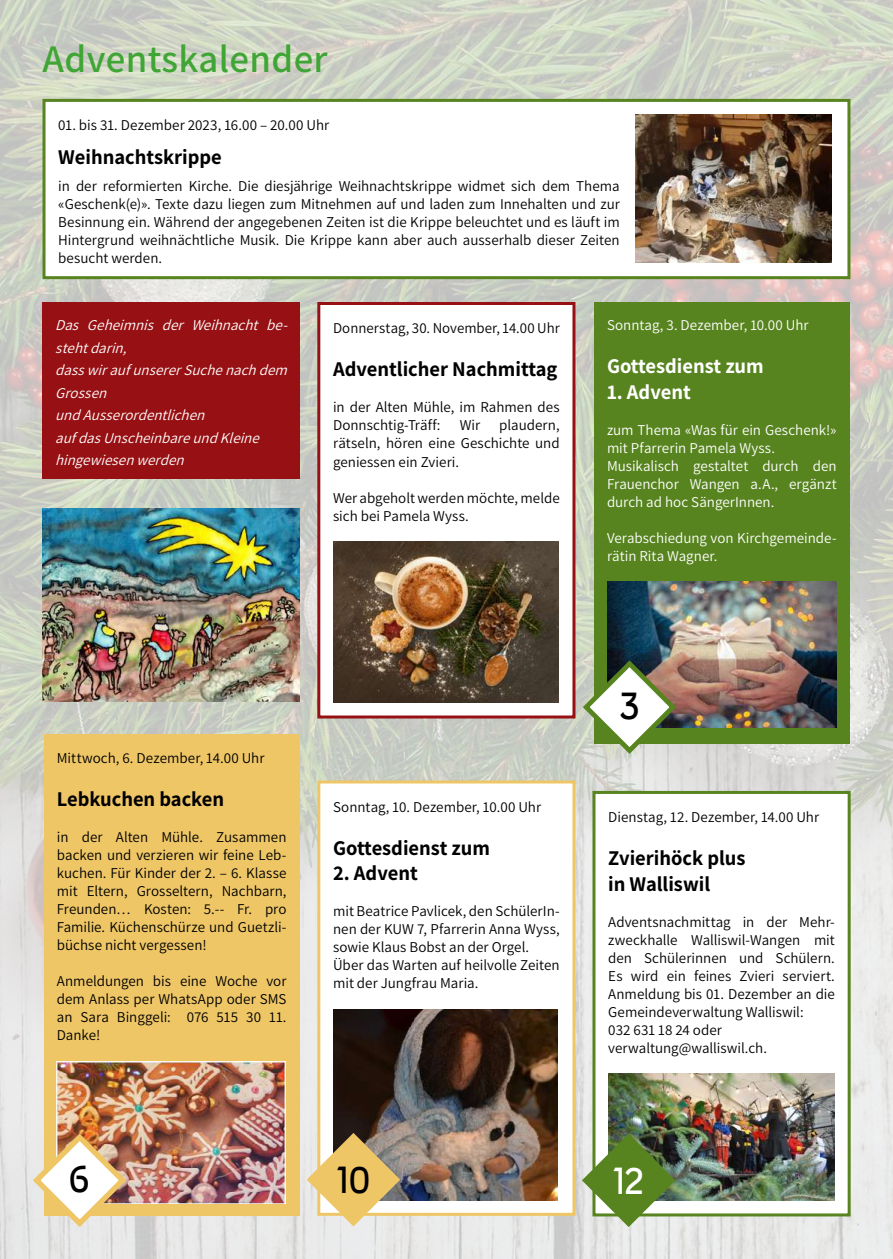
<style>
.page{position:relative;width:893px;height:1259px;background:#fff}
.page>*{position:absolute;margin:0;border:0;box-sizing:border-box;transform-origin:0 0}
.t1{font:600 39px "Assistant";letter-spacing:.01em;color:#3fa535}
.t2{font:37.5px "Baumans";color:#000}
.t3{font:37.5px "Baumans";color:#fff}
.t4{font:700 21px/25.2px "Assistant";color:#000}
.t5{font:700 21px "Assistant";color:#fff}
.t6{font:15px/18px "Assistant";color:#000}
.t7{font:15px/18px "Assistant";color:#fff}
.t8{font:italic 15px/22.5px "Assistant";color:#fff}
</style>
<div class="page">
<img style="left:0;top:0;width:893px;height:1259px">
<div style="left:319px;top:303px;width:255px;height:414px;background:#fff"></div>
<img style="left:333px;top:541px;width:226px;height:162px">
<div style="left:317px;top:302px;width:258px;height:416px;border:3px solid #971013"></div>
<div style="left:44px;top:734px;width:255px;height:482px;background:#eec666"></div>
<img style="left:57px;top:1061px;width:229px;height:142px">
<div style="left:594px;top:792px;width:255px;height:423px;background:#fff"></div>
<img style="left:608px;top:1073px;width:226px;height:127px">
<div style="left:592px;top:791px;width:259px;height:425px;border:3px solid #57841f"></div>
<div style="left:44px;top:100px;width:805px;height:178px;background:#fff"></div>
<div style="left:43px;top:99px;width:807px;height:180px;border:3px solid #57841f"></div>
<div style="left:594px;top:302px;width:255px;height:441px;background:#57841f"></div>
<img style="left:607px;top:582px;width:230px;height:146px">
<div style="left:319px;top:782px;width:255px;height:432px;background:#fff"></div>
<img style="left:333px;top:1009px;width:224px;height:191px">
<div style="left:317px;top:780px;width:258px;height:435px;border:3px solid #eec666"></div>
<div style="left:43px;top:302px;width:257px;height:176px;background:#971013"></div>
<img style="left:635px;top:115px;width:197px;height:147px">
<svg style="left:579px;top:657px;width:101px;height:100px"></svg>
<img style="left:29px;top:1129px;width:101px;height:102px">
<svg style="left:307px;top:1133px;width:93px;height:93px;background:#dac38d"></svg>
<svg style="left:582px;top:1133px;width:93px;height:94px;background:#7e995f"></svg>
<img style="left:43px;top:508px;width:256px;height:193px">
<h1 class="t1" style="left:43px;top:32px;width:287px">Adventskalender</h1>
<p class="t6" style="left:58px;top:115px;width:273px">01. bis 31. Dezember 2023, 16.00 – 20.00 Uhr</p>
<h3 class="t4" style="left:58px;top:144px;width:165px">Weihnachtskrippe</h3>
<p class="t6" style="left:58px;top:177px;width:563px;text-align:justify">in der reformierten Kirche. Die diesjährige Weihnachtskrippe widmet sich dem Thema «Geschenk(e)». Texte dazu liegen zum Mitnehmen auf und laden zum Innehalten und zur Besinnung ein. Während der angegebenen Zeiten ist die Krippe beleuchtet und es läuft im Hintergrund weihnächtliche Musik. Die Krippe kann aber auch ausserhalb dieser Zeiten besucht werden.</p>
<p class="t8" style="left:55px;top:313px;width:238px">Das Geheimnis der Weihnacht be&shy;stehtdarin, dasswiraufunsererSuchenachdem<br>Grossen<br>undAusserordentlichen aufdasUnscheinbareundKleine hingewiesenwerden</p>
<p class="t6" style="left:333px;top:318px;width:228px">Donnerstag, 30. November, 14.00 Uhr</p>
<h3 class="t4" style="left:333px;top:356px;width:226px">Adventlicher Nachmittag</h3>
<p class="t6" style="left:333px;top:398px;width:228px">in der Alten Mühle, im Rahmen des<br>Donnschtig-Träff:</p>
<p class="t6" style="left:333px;top:416px;width:228px;text-align:justify;text-indent:166px">plaudern, rätseln, hören eine Geschichte und geniessen ein Zvieri.</p>
<p class="t6" style="left:333px;top:488px;width:228px">Wer abgeholt werden möchte, melde sich bei Pamela Wyss.</p>
<p class="t6" style="left:460px;top:416px;width:22px">Wir</p>
<p class="t7" style="left:607px;top:315px;width:203px">Sonntag, 3. Dezember, 10.00 Uhr</p>
<h3 class="t5" style="left:607px;top:352px;width:158px">Gottesdienst zum</h3>
<h3 class="t5" style="left:607px;top:377px;width:85px">1. Advent</h3>
<p class="t7" style="left:607px;top:420px;width:231px">zum Thema «Was für ein Geschenk!» mit Pfarrerin Pamela Wyss.<br>Musikalisch gestaltet durch den<br>Frauenchor Wangen a.A., ergänzt durch ad hoc SängerInnen.</p>
<p class="t7" style="left:607px;top:528px;width:231px">Verabschiedung von Kirchgemeinde&shy;rätin Rita Wagner.</p>
<p class="t6" style="left:57px;top:748px;width:209px">Mittwoch, 6. Dezember, 14.00 Uhr</p>
<h3 class="t4" style="left:57px;top:785px;width:169px">Lebkuchen backen</h3>
<p class="t6" style="left:57px;top:827px;width:231px;text-align:justify">in der Alten Mühle. Zusammen backen und verzieren wir feine Leb&shy;kuchen. Für Kinder der 2. – 6. Klasse mit Eltern, Grosseltern, Nachbarn, Freunden… Kosten: 5.-- Fr. pro Familie. Küchenschürze und Guetzli&shy;büchse nicht vergessen!</p>
<p class="t6" style="left:57px;top:971px;width:231px;text-align:justify">Anmeldungen bis eine Woche vor dem Anlass per WhatsApp oder SMS an Sara Binggeli: 076 515 30 11.<br>Danke!</p>
<p class="t6" style="left:333px;top:797px;width:210px">Sonntag, 10. Dezember, 10.00 Uhr</p>
<h3 class="t4" style="left:333px;top:834px;width:158px">Gottesdienst zum</h3>
<h3 class="t4" style="left:333px;top:859px;width:86px">2. Advent</h3>
<p class="t6" style="left:333px;top:901px;width:228px">mit Beatrice Pavlicek, den SchülerIn&shy;nen der KUW 7, Pfarrerin Anna Wyss, sowie Klaus Bobst an der Orgel.<br>Über das Warten auf heilvolle Zeiten mit der Jungfrau Maria.</p>
<h2 class="t2" style="left:620px;top:684px;width:21px">3</h2>
<p class="t6" style="left:608px;top:807px;width:212px">Dienstag, 12. Dezember, 14.00 Uhr</p>
<h3 class="t4" style="left:608px;top:845px;width:139px">Zvierihöck plus in Walliswil</h3>
<p class="t6" style="left:608px;top:912px;width:228px">Adventsnachmittag in der Mehr&shy;zweckhalle Walliswil-Wangen mit den Schülerinnen und Schülern.<br>Es wird ein feines Zvieri serviert.<br>Anmeldung bis 01. Dezember an die<br>Gemeindeverwaltung Walliswil:<br>032 631 18 24 oder verwaltung@walliswil.ch.</p>
<h2 class="t2" style="left:69px;top:1157px;width:23px">6</h2>
<h2 class="t2" style="left:336px;top:1158px;width:36px">10</h2>
<h2 class="t3" style="left:613px;top:1158px;width:33px">12</h2>
</div>
